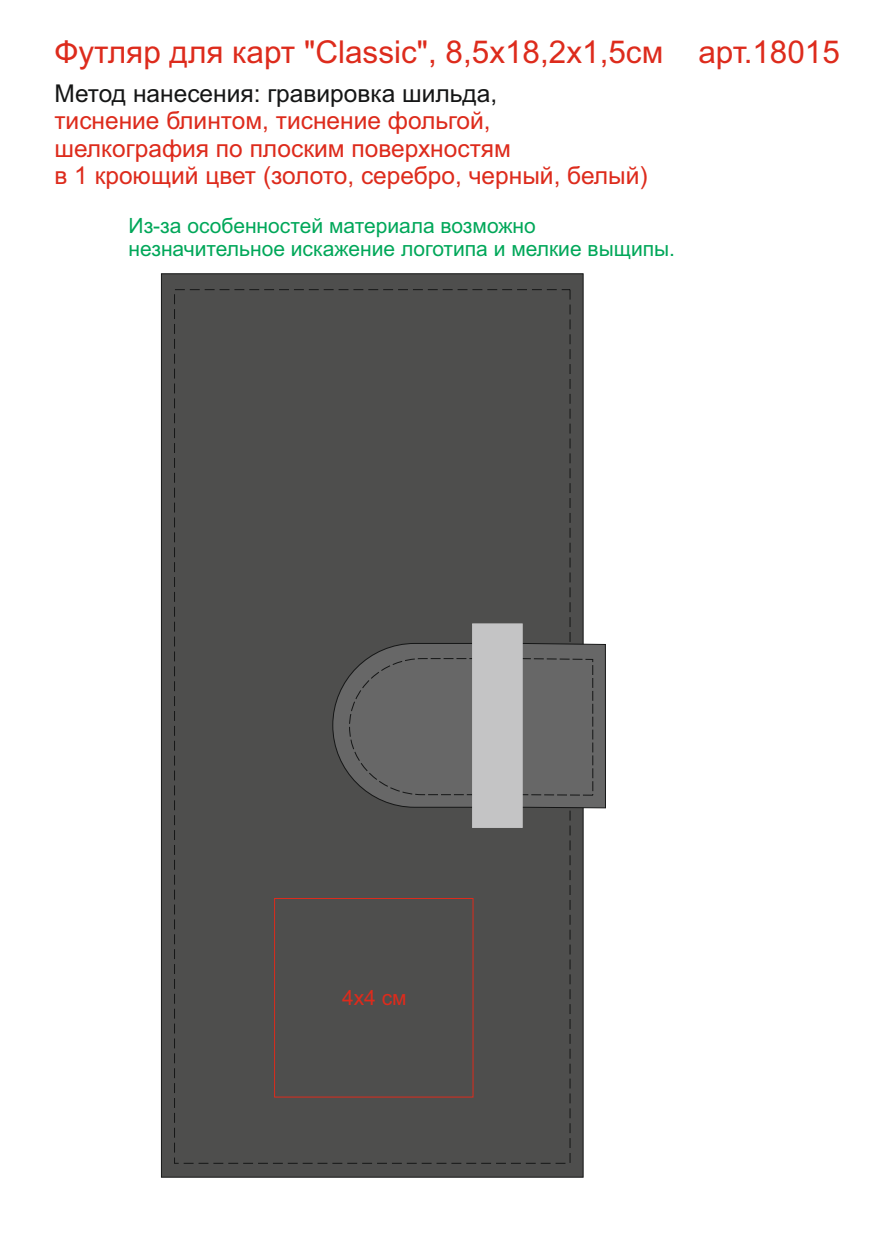
<style>
.page{position:relative;width:893px;height:1241px;background:#fff}
.page>*{position:absolute;margin:0;border:0;box-sizing:border-box;transform-origin:0 0}
.t1{font:31.5px "Arial";color:#dd2b1c}
.t2{font:24.5px/27.3px "Arial";color:#dd2b1c}
.t3{font:24.5px "Arial";color:#151616}
.t4{font:21px/23.4px "Arial";color:#00a759}
.t5{font:21px "Arial";color:#dd2b1c}
</style>
<div class="page">
<div style="left:160px;top:273px;width:424px;height:904px;background:#4e4e4d"></div>
<svg style="left:332px;top:642px;width:274px;height:166px;background:#5a5a59"></svg>
<svg style="left:349px;top:622px;width:245px;height:206px;background:#757575"></svg>
<div style="left:274px;top:897px;width:199px;height:200px;border:1px solid #dd2b1c"></div>
<p class="t1" style="left:54px;top:40px;width:787px">Футляр для карт "Classic", 8,5х18,2х1,5см арт.18015</p>
<p class="t3" style="left:54px;top:84px;width:444px">Метод нанесения: гравировка шильда,</p>
<p class="t2" style="left:54px;top:109px;width:595px">тиснение блинтом, тиснение фольгой, шелкография по плоским поверхностям<br>в 1 кроющий цвет (золото, серебро, черный, белый)</p>
<p class="t4" style="left:129px;top:215px;width:548px">Из-за особенностей материала возможно незначительное искажение логотипа и мелкие выщипы.</p>
<p class="t5" style="left:342px;top:989px;width:66px">4х4 см</p>
</div>
